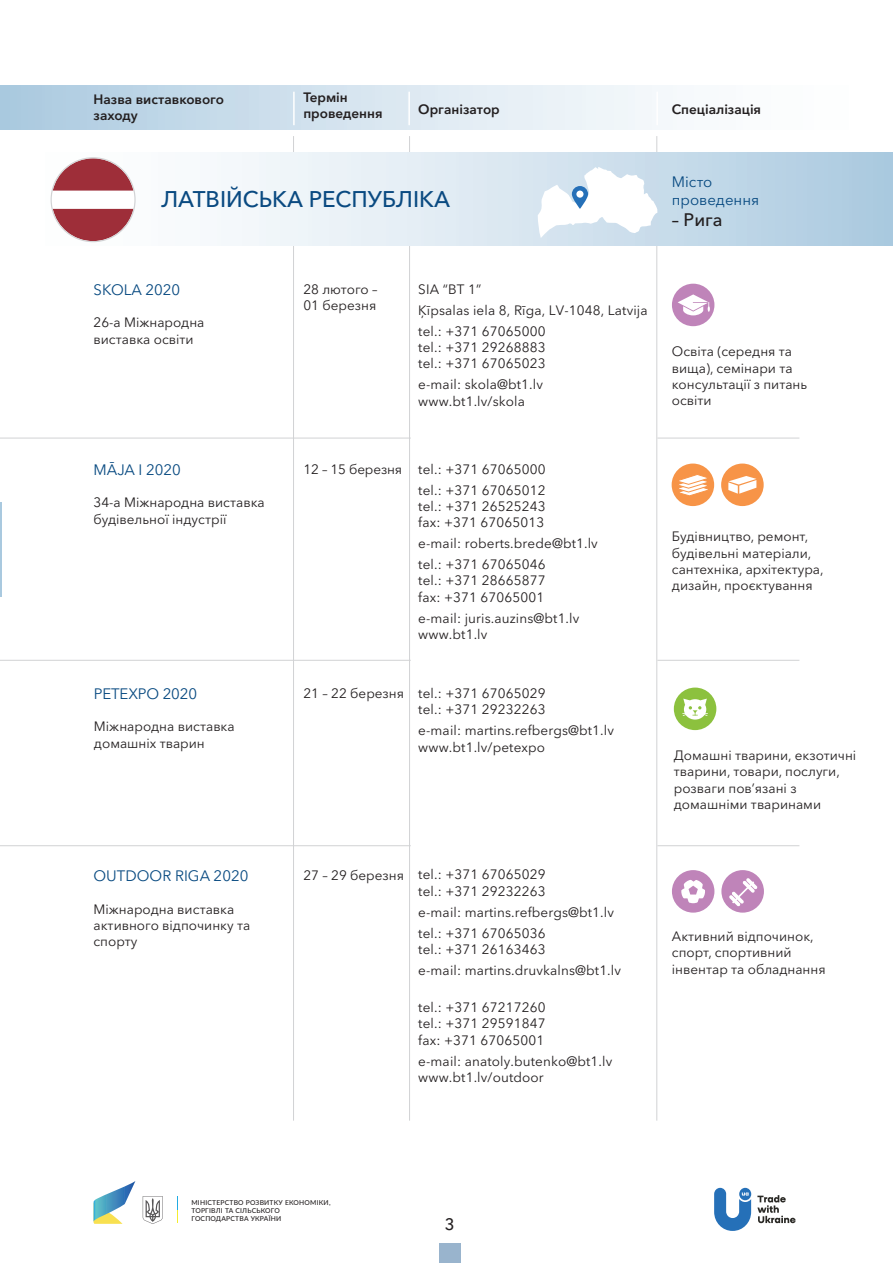
<style>
.page{position:relative;width:893px;height:1263px;background:#fff}
.page>*{position:absolute;margin:0;border:0;box-sizing:border-box;transform-origin:0 0}
.t1{font:500 22.5px "Avenir Next Cyr";color:#0a4a81}
.t2{font:500 18px "Avenir Next Cyr";color:#231f20}
.t3{font:500 16.5px "Avenir Next Cyr";color:#231f20}
.t4{font:15px/18px "Avenir Next Cyr";color:#084a81}
.t5{font:13.5px/16.2px "Avenir Next Cyr";letter-spacing:.01em;color:#231f20}
.t6{font:600 13.5px/16.2px "Avenir Next Cyr";color:#231f20}
.t7{font:13.5px "Avenir Next Cyr";letter-spacing:-.01em;color:#231f20}
.t8{font:500 6.75px/8.1px "Lato";letter-spacing:.03em;color:#231f20}
</style>
<div class="page">
<div style="left:439px;top:1243px;width:21px;height:20px;background:#99b4cd"></div>
<div style="left:674px;top:687px;width:42px;height:43px;background:#8cc13e;border-radius:50%"></div>
<svg style="left:684px;top:699px;width:22px;height:21px"></svg>
<svg style="left:682px;top:699px;width:26px;height:17px"></svg>
<div style="left:721px;top:464px;width:43px;height:42px;background:#f79447;border-radius:50%"></div>
<svg style="left:728px;top:476px;width:28px;height:18px"></svg>
<div style="left:672px;top:464px;width:42px;height:42px;background:#f79447;border-radius:50%"></div>
<svg style="left:674px;top:473px;width:38px;height:24px"></svg>
<div style="left:672px;top:284px;width:42px;height:42px;background:#bf84b9;border-radius:50%"></div>
<svg style="left:678px;top:294px;width:32px;height:21px"></svg>
<svg style="left:757px;top:1195px;width:38px;height:28px"></svg>
<svg style="left:714px;top:1188px;width:37px;height:43px"></svg>
<svg style="left:94px;top:1181px;width:42px;height:43px"></svg>
<svg style="left:143px;top:1196px;width:20px;height:28px"></svg>
<svg style="left:177px;top:1197px;width:1px;height:25px"></svg>
<hr style="left:0;top:502px;width:1px;height:94px;background:#a9c9df">
<hr style="left:293px;top:136px;width:1px;height:985px;background:#d1d2d4">
<hr style="left:656px;top:136px;width:1px;height:985px;background:#d1d2d4">
<hr style="left:409px;top:136px;width:1px;height:985px;background:#d1d2d4">
<div style="left:0;top:85px;width:893px;height:44px;background:linear-gradient(to right,#b0cde1,#fff)"></div>
<hr style="left:293px;top:92px;width:2px;height:33px;background:#fff">
<hr style="left:408px;top:92px;width:2px;height:33px;background:#fff">
<hr style="left:656px;top:92px;width:2px;height:33px;background:#fff">
<hr style="left:657px;top:660px;width:142px;height:1px;background:#d1d2d4">
<hr style="left:0;top:660px;width:411px;height:1px;background:#d1d2d4">
<hr style="left:657px;top:438px;width:142px;height:1px;background:#d1d2d4">
<hr style="left:0;top:438px;width:411px;height:1px;background:#d1d2d4">
<div style="left:0;top:152px;width:893px;height:94px;background:linear-gradient(to right,#fff,#b0cde2)"></div>
<svg style="left:51px;top:157px;width:85px;height:85px"></svg>
<svg style="left:538px;top:167px;width:119px;height:71px"></svg>
<svg style="left:572px;top:186px;width:16px;height:23px"></svg>
<div style="left:576px;top:191px;width:7px;height:7px;background:#fff;border-radius:50%"></div>
<div style="left:672px;top:870px;width:42px;height:43px;background:#bf84b9;border-radius:50%"></div>
<svg style="left:675px;top:873px;width:36px;height:34px"></svg>
<div style="left:721px;top:870px;width:43px;height:43px;background:#bf84b9;border-radius:50%"></div>
<svg style="left:729px;top:878px;width:28px;height:28px"></svg>
<hr style="left:657px;top:845px;width:142px;height:1px;background:#d1d2d4">
<hr style="left:0;top:845px;width:411px;height:1px;background:#d1d2d4">
<p class="t6" style="left:94px;top:91px;width:132px">Назва виставкового заходу</p>
<p class="t6" style="left:303px;top:89px;width:81px">Термін проведення</p>
<p class="t6" style="left:418px;top:101px;width:83px">Організатор</p>
<p class="t6" style="left:672px;top:101px;width:91px">Спеціалізація</p>
<h1 class="t1" style="left:161px;top:186px;width:290px">ЛАТВІЙСЬКА РЕСПУБЛІКА</h1>
<p class="t4" style="left:94px;top:281px;width:88px">SKOLA 2020</p>
<p class="t5" style="left:94px;top:315px;width:112px">26-а Міжнародна виставка освіти</p>
<p class="t4" style="left:94px;top:461px;width:89px">MĀJA I 2020</p>
<p class="t5" style="left:94px;top:494px;width:173px">34-а Міжнародна виставка будівельної індустрії</p>
<p class="t4" style="left:94px;top:685px;width:105px">PETEXPO 2020</p>
<p class="t5" style="left:94px;top:718px;width:142px">Міжнародна виставка домашніх тварин</p>
<p class="t5" style="left:303px;top:281px;width:76px">28 лютого –<br>01 березня</p>
<p class="t5" style="left:418px;top:279px;width:231px;line-height:21px">SIA “BT 1”<br>Ķīpsalas iela 8, Rīga, LV-1048, Latvija tel.: +371 67065000</p>
<p class="t5" style="left:418px;top:339px;width:129px">tel.: +371 29268883 tel.: +371 67065023</p>
<p class="t5" style="left:418px;top:377px;width:126px">e-mail: skola@bt1.lv www.bt1.lv/skola</p>
<p class="t7" style="left:303px;top:461px;width:100px">12 – 15 березня</p>
<p class="t5" style="left:418px;top:459px;width:129px;line-height:21px">tel.: +371 67065000 tel.: +371 67065012</p>
<p class="t5" style="left:418px;top:498px;width:129px">tel.: +371 26525243 fax: +371 67065013</p>
<p class="t5" style="left:418px;top:533px;width:181px;line-height:21px">e-mail: roberts.brede@bt1.lv tel.: +371 67065046</p>
<p class="t5" style="left:418px;top:573px;width:129px">tel.: +371 28665877 fax: +371 67065001</p>
<p class="t5" style="left:418px;top:610px;width:163px">e-mail: juris.auzins@bt1.lv www.bt1.lv</p>
<p class="t5" style="left:303px;top:685px;width:102px">21 – 22 березня</p>
<p class="t5" style="left:418px;top:685px;width:129px">tel.: +371 67065029 tel.: +371 29232263</p>
<p class="t5" style="left:418px;top:723px;width:197px">e-mail: martins.refbergs@bt1.lv www.bt1.lv/petexpo</p>
<p class="t4" style="left:94px;top:867px;width:156px">OUTDOOR RIGA 2020</p>
<p class="t5" style="left:94px;top:901px;width:158px">Міжнародна виставка активного відпочинку та спорту</p>
<p class="t5" style="left:303px;top:867px;width:102px">27 – 29 березня</p>
<p class="t5" style="left:418px;top:867px;width:129px">tel.: +371 67065029 tel.: +371 29232263</p>
<p class="t5" style="left:418px;top:901px;width:197px;line-height:21px">e-mail: martins.refbergs@bt1.lv tel.: +371 67065036</p>
<p class="t5" style="left:418px;top:939px;width:204px;line-height:21px">tel.: +371 26163463<br>e-mail: martins.druvkalns@bt1.lv</p>
<p class="t5" style="left:418px;top:999px;width:129px;text-align:justify">tel.: +371 67217260 tel.: +371 29591847 fax: +371 67065001</p>
<p class="t5" style="left:418px;top:1053px;width:196px">e-mail: anatoly.butenko@bt1.lv www.bt1.lv/outdoor</p>
<p class="t4" style="left:672px;top:172px;width:89px">Місто проведення</p>
<h2 class="t2" style="left:672px;top:209px;width:52px">– Рига</h2>
<p class="t5" style="left:672px;top:343px;width:137px">Освіта (середня та вища), семінари та консультації з питань освіти</p>
<p class="t5" style="left:672px;top:529px;width:153px">Будівництво, ремонт, будівельні матеріали, сантехніка, архітектура, дизайн, проєктування</p>
<p class="t5" style="left:674px;top:747px;width:184px">Домашні тварини, екзотичні тварини, товари, послуги, розваги пов’язані з домашніми тваринами</p>
<p class="t5" style="left:672px;top:928px;width:155px">Активний відпочинок, спорт, спортивний інвентар та обладнання</p>
<p class="t8" style="left:191px;top:1198px;width:141px">МІНІСТЕРСТВО РОЗВИТКУ ЕКОНОМІКИ,<br>ТОРГІВЛІ ТА СІЛЬСЬКОГО<br>ГОСПОДАРСТВА УКРАЇНИ</p>
<p class="t3" style="left:445px;top:1214px;width:11px">3</p>
</div>
